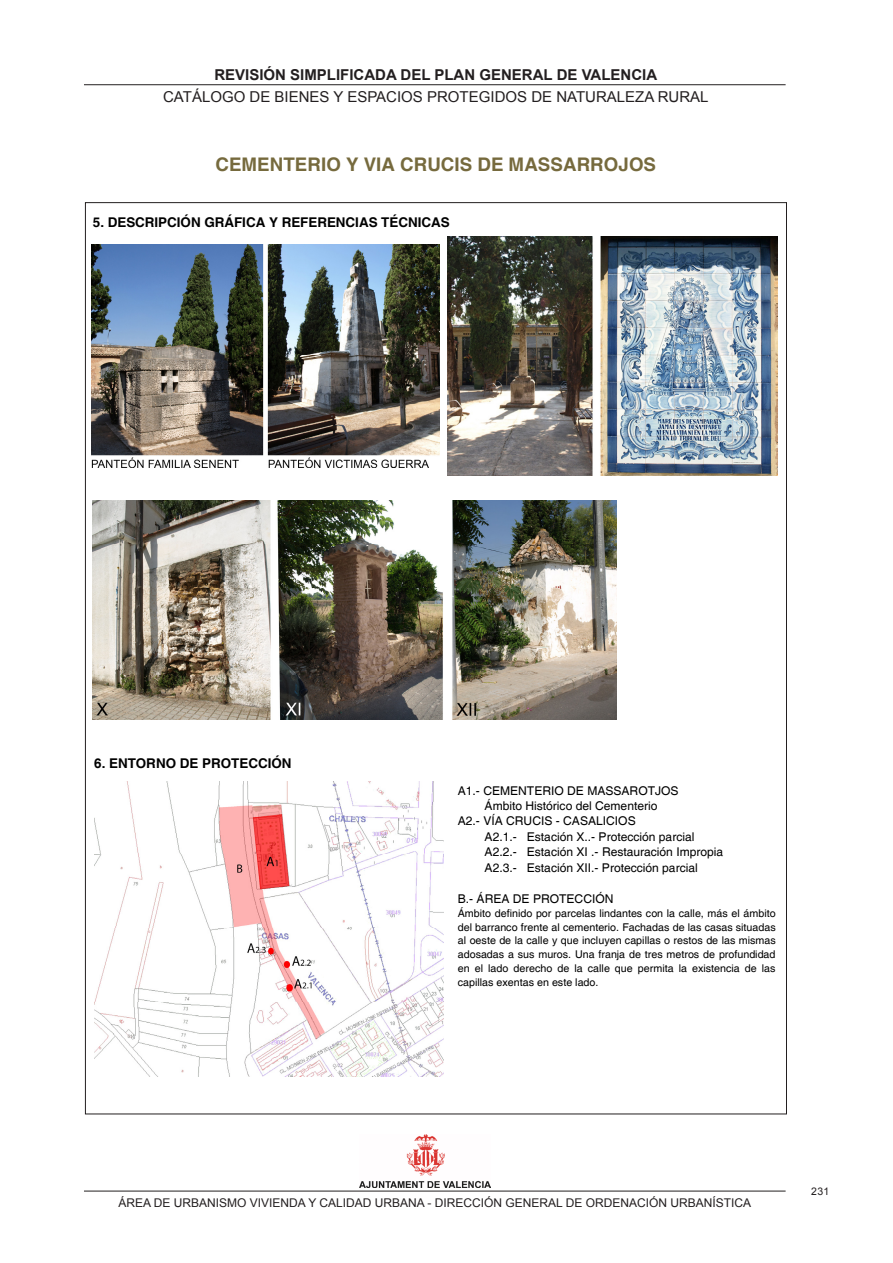
<style>
.page{position:relative;width:893px;height:1263px;background:#fff}
.page>*{position:absolute;margin:0;border:0;box-sizing:border-box;transform-origin:0 0}
.t1{font:700 18.75px "Helvetica";letter-spacing:.005em;color:#766a3d}
.t2{font:15px "Arial";color:#231f20}
.t3{font:700 15px "Arial";color:#231f20}
.t4{font:700 13.5px "Helvetica";letter-spacing:-.005em;color:#000}
.t5{font:12px "Helvetica";color:#000}
.t6{font:12px "Arial";color:#231f20}
.t7{font:10.65px/14px "Helvetica";color:#000;text-align:justify}
.t8{font:10.5px "Arial";color:#231f20}
</style>
<div class="page">
<hr style="left:84px;top:84px;width:702px;height:1px;background:#231f20">
<hr style="left:84px;top:1191px;width:702px;height:1px;background:#231f20">
<img style="left:359px;top:1134px;width:131px;height:53px">
<img style="left:92px;top:244px;width:347px;height:223px">
<img style="left:447px;top:236px;width:330px;height:239px">
<img style="left:93px;top:501px;width:523px;height:218px">
<img style="left:94px;top:781px;width:349px;height:295px">
<h2 class="t3" style="left:214px;top:65px;width:444px">REVISIÓN SIMPLIFICADA DEL PLAN GENERAL DE VALENCIA</h2>
<h2 class="t2" style="left:163px;top:87px;width:547px">CATÁLOGO DE BIENES Y ESPACIOS PROTEGIDOS DE NATURALEZA RURAL</h2>
<p class="t1" style="left:215px;top:153px;width:442px">CEMENTERIO Y VIA CRUCIS DE MASSARROJOS</p>
<p class="t4" style="left:93px;top:214px;width:358px">5. DESCRIPCIÓN GRÁFICA Y REFERENCIAS TÉCNICAS</p>
<p class="t4" style="left:94px;top:755px;width:199px">6. ENTORNO DE PROTECCIÓN</p>
<p class="t5" style="left:458px;top:783px;width:222px">A1.- CEMENTERIO DE MASSAROTJOS</p>
<p class="t5" style="left:485px;top:799px;width:174px">Ámbito Histórico del Cementerio</p>
<p class="t5" style="left:458px;top:814px;width:179px">A2.- VÍA CRUCIS - CASALICIOS</p>
<p class="t5" style="left:485px;top:830px;width:211px">A2.1.- Estación X..- Protección parcial</p>
<p class="t5" style="left:485px;top:845px;width:240px">A2.2.- Estación XI .- Restauración Impropia</p>
<p class="t5" style="left:485px;top:860px;width:215px">A2.3.- Estación XII.- Protección parcial</p>
<p class="t5" style="left:458px;top:891px;width:157px">B.- ÁREA DE PROTECCIÓN</p>
<p class="t7" style="left:458px;top:906px;width:319px">Ámbito definido por parcelas lindantes con la calle, más el ámbito del barranco frente al cementerio. Fachadas de las casas situadas al oeste de la calle y que incluyen capillas o restos de las mismas adosadas a sus muros. Una franja de tres metros de profundidad en el lado derecho de la calle que permita la existencia de las capillas exentas en este lado.</p>
<p class="t6" style="left:118px;top:1195px;width:634px">ÁREA DE URBANISMO VIVIENDA Y CALIDAD URBANA - DIRECCIÓN GENERAL DE ORDENACIÓN URBANÍSTICA</p>
<p class="t8" style="left:811px;top:1184px;width:19px">231</p>
</div>
